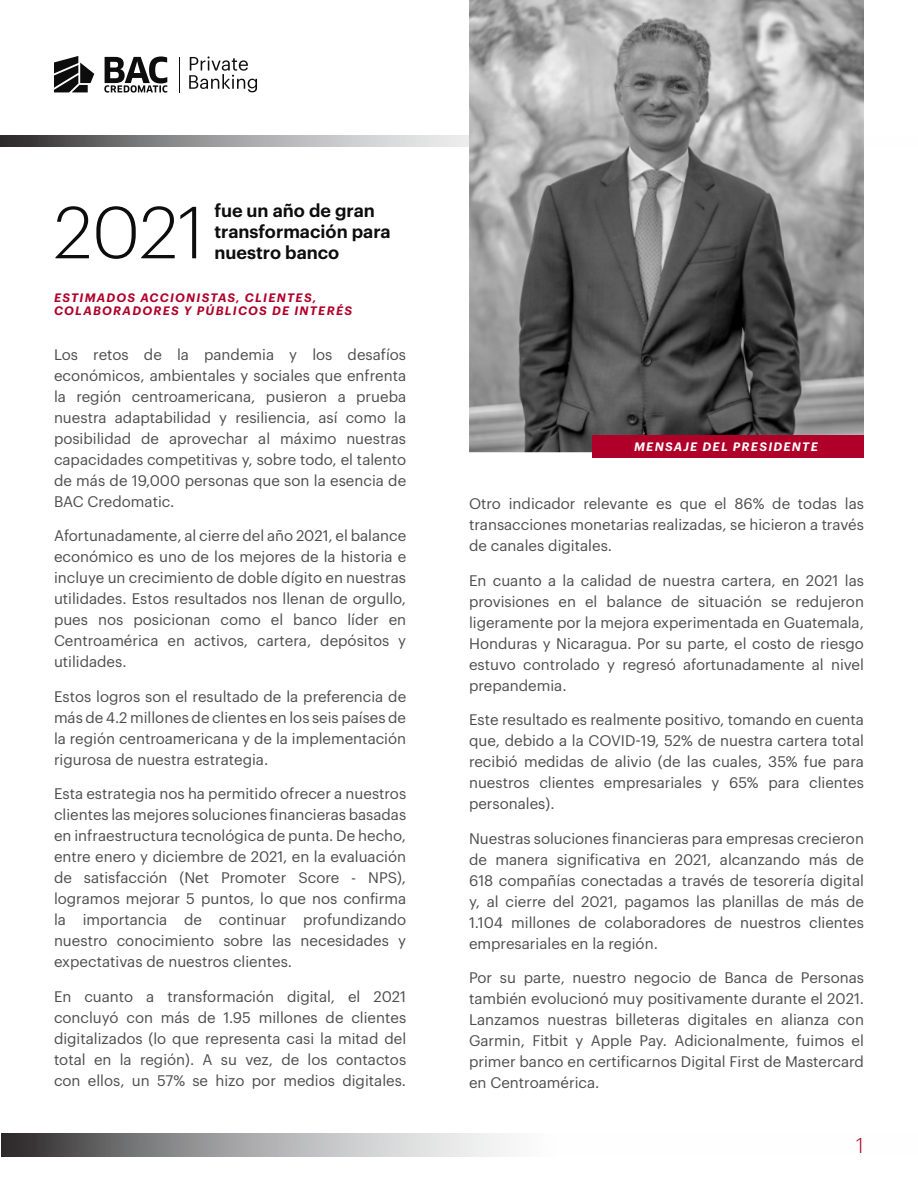
<style>
.page{position:relative;width:918px;height:1188px;background:#fff}
.page>*{position:absolute;margin:0;border:0;box-sizing:border-box;transform-origin:0 0}
.Text_body{font:300 72px "Graphik";color:#0d0d0d}
.t1{font:300 21px "Graphik";color:#b00029}
.Text_body-2{font:600 18px/21px "Graphik";color:#0d0d0d}
.Texto_body_fancy{font:15px/21px "Graphik";color:#4d4d4f;text-align:justify}
.Highlight_text_body{font:italic 600 12px/13.5px "Graphik";letter-spacing:.105em;color:#b00029}
.Highlight_text_body-2{font:italic 600 12px "Graphik";letter-spacing:.105em;color:#fff}
</style>
<div class="page">
<svg style="left:104px;top:56px;width:63px;height:37px"></svg>
<svg style="left:54px;top:56px;width:40px;height:36px"></svg>
<svg style="left:189px;top:56px;width:68px;height:36px"></svg>
<hr style="left:179px;top:57px;width:1px;height:35px;background:#0d0d0d">
<svg style="left:0;top:135px;width:469px;height:11px;background:#9b9a9b"></svg>
<svg style="left:1px;top:1133px;width:504px;height:24px;background:#a0a0a1"></svg>
<img style="left:469px;top:0;width:395px;height:452px">
<div style="left:592px;top:435px;width:272px;height:22px;background:#b00029"></div>
<p class="Text_body" style="left:54px;top:180px;width:152px">2021</p>
<p class="Text_body-2" style="left:214px;top:199px;width:178px">fue un año de gran transformación para</p>
<p class="Text_body-2" style="left:214px;top:241px;width:127px">nuestro banco</p>
<p class="Highlight_text_body" style="left:54px;top:289px;width:300px">ESTIMADOS ACCIONISTAS, CLIENTES,<br>COLABORADORES Y PÚBLICOS DE INTERÉS</p>
<p class="Texto_body_fancy" style="left:54px;top:342px;width:354px">Los retos de la pandemia y los desafíos económicos, ambientales y sociales que enfrenta la región centroamericana, pusieron a prueba nuestra adaptabilidad y resiliencia, así como la posibilidad de aprovechar al máximo nuestras capacidades competitivas y, sobre todo, el talento de más de 19,000 personas que son la esencia de BAC Credomatic.</p>
<p class="Texto_body_fancy" style="left:54px;top:524px;width:354px">Afortunadamente, al cierre del año 2021, el balance económico es uno de los mejores de la historia e incluye un crecimiento de doble dígito en nuestras utilidades. Estos resultados nos llenan de orgullo, pues nos posicionan como el banco líder en Centroamérica en activos, cartera, depósitos y utilidades.</p>
<p class="Texto_body_fancy" style="left:54px;top:684px;width:354px">Estos logros son el resultado de la preferencia de más de 4.2 millones de clientes en los seis países de la región centroamericana y de la implementación rigurosa de nuestra estrategia.</p>
<p class="Texto_body_fancy" style="left:54px;top:782px;width:354px">Esta estrategia nos ha permitido ofrecer a nuestros clientes las mejores soluciones financieras basadas en infraestructura tecnológica de punta. De hecho, entre enero y diciembre de 2021, en la evaluación de satisfacción (Net Promoter Score - NPS), logramos mejorar 5 puntos, lo que nos confirma la importancia de continuar profundizando nuestro conocimiento sobre las necesidades y expectativas de nuestros clientes.</p>
<p class="Texto_body_fancy" style="left:54px;top:984px;width:354px">En cuanto a transformación digital, el 2021 concluyó con más de 1.95 millones de clientes digitalizados (lo que representa casi la mitad del total en la región). A su vez, de los contactos con ellos, un 57% se hizo por medios digitales.</p>
<p class="Highlight_text_body-2" style="left:634px;top:437px;width:185px">MENSAJE DEL PRESIDENTE</p>
<p class="Texto_body_fancy" style="left:469px;top:492px;width:396px">Otro indicador relevante es que el 86% de todas las transacciones monetarias realizadas, se hicieron a través de canales digitales.</p>
<p class="Texto_body_fancy" style="left:469px;top:568px;width:396px">En cuanto a la calidad de nuestra cartera, en 2021 las provisiones en el balance de situación se redujeron ligeramente por la mejora experimentada en Guatemala, Honduras y Nicaragua. Por su parte, el costo de riesgo estuvo controlado y regresó afortunadamente al nivel prepandemia.</p>
<p class="Texto_body_fancy" style="left:469px;top:708px;width:396px">Este resultado es realmente positivo, tomando en cuenta que, debido a la COVID-19, 52% de nuestra cartera total recibió medidas de alivio (de las cuales, 35% fue para nuestros clientes empresariales y 65% para clientes personales).</p>
<p class="Texto_body_fancy" style="left:469px;top:826px;width:396px">Nuestras soluciones financieras para empresas crecieron de manera significativa en 2021, alcanzando más de 618 compañías conectadas a través de tesorería digital y, al cierre del 2021, pagamos las planillas de más de 1.104 millones de colaboradores de nuestros clientes empresariales en la región.</p>
<p class="Texto_body_fancy" style="left:469px;top:966px;width:396px">Por su parte, nuestro negocio de Banca de Personas también evolucionó muy positivamente durante el 2021.<br>Lanzamos nuestras billeteras digitales en alianza con Garmin, Fitbit y Apple Pay. Adicionalmente, fuimos el primer banco en certificarnos Digital First de Mastercard en Centroamérica.</p>
<h2 class="t1" style="left:856px;top:1131px;width:9px">1</h2>
</div>
